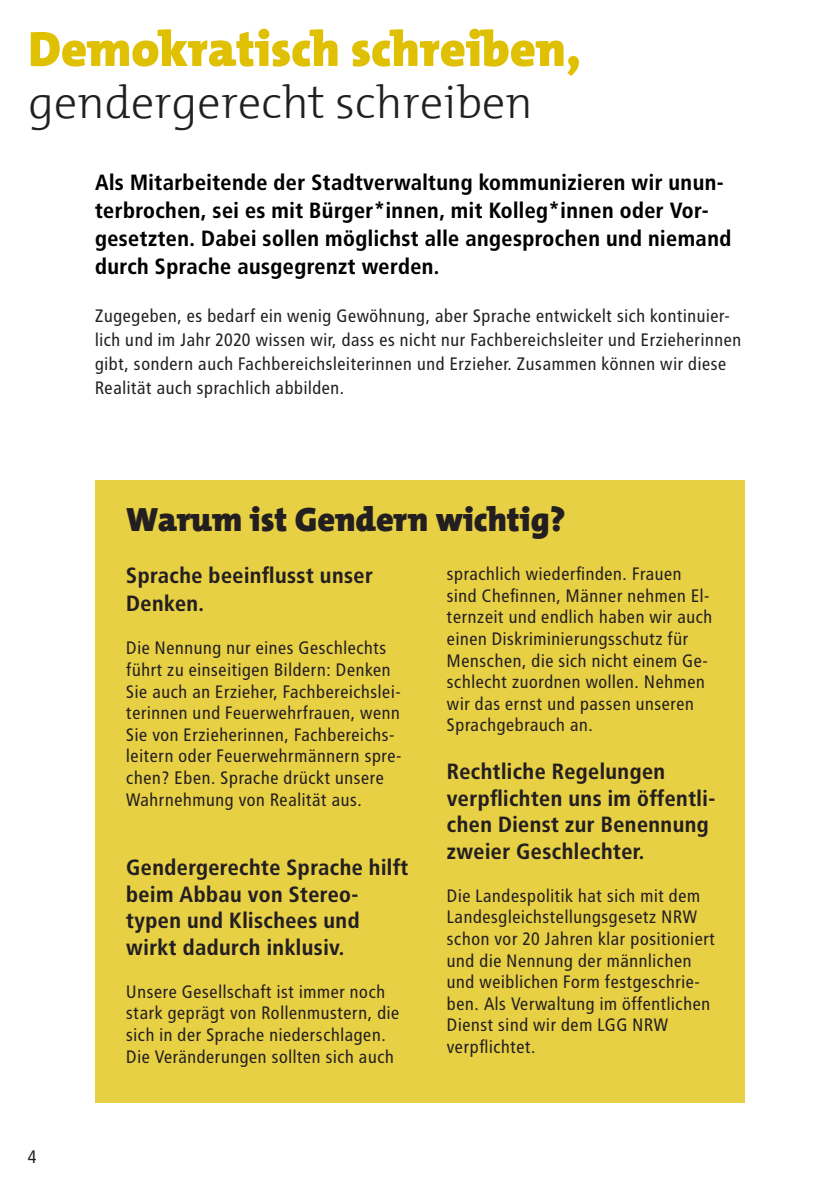
<style>
.page{position:relative;width:840px;height:1191px;background:#fff}
.page>*{position:absolute;margin:0;border:0;box-sizing:border-box;transform-origin:0 0}
.Headline_gelb{font:900 50px "The Mix Os F";color:#e0c003}
.Headline-schwarz{font:300 46px "The Mix Os F";color:#231f20}
.t1{font:900 34px "The Mix Os F";color:#231f20}
.t2{font:700 22px/26.4px "Transit Pro";color:#231f20}
.Zwischentitel_Aufmac{font:700 22px/28px "Transit Pro";color:#000}
.Fließtext{font:18px/21.6px "Transit Pro";color:#231f20}
</style>
<div class="page">
<div style="left:95px;top:480px;width:649px;height:622px;background:#e8d045"></div>
<p class="Headline_gelb" style="left:28px;top:17px;width:553px">Demokratisch schreiben,</p>
<p class="Headline-schwarz" style="left:28px;top:73px;width:506px">gendergerecht schreiben</p>
<p class="Zwischentitel_Aufmac" style="left:95px;top:169px;width:638px">Als Mitarbeitende der Stadtverwaltung kommunizieren wir unun&shy;terbrochen, sei es mit Bürger*innen, mit Kolleg*innen oder Vor&shy;gesetzten. Dabei sollen möglichst alle angesprochen und niemand durch Sprache ausgegrenzt werden.</p>
<p class="Fließtext" style="left:95px;top:304px;width:647px;line-height:24px">Zugegeben, es bedarf ein wenig Gewöhnung, aber Sprache entwickelt sich kontinuier&shy;lich und im Jahr 2020 wissen wir, dass es nicht nur Fachbereichsleiter und Erzieherinnen gibt, sondern auch Fachbereichsleiterinnen und Erzieher. Zusammen können wir diese Realität auch sprachlich abbilden.</p>
<p class="Fließtext" style="left:28px;top:1145px;width:11px">4</p>
<p class="t1" style="left:126px;top:498px;width:440px">Warum ist Gendern wichtig?</p>
<p class="t2" style="left:126px;top:561px;width:248px;line-height:28px">Sprache beeinflusst unser<br>Denken.</p>
<p class="Fließtext" style="left:126px;top:637px;width:277px">Die Nennung nur eines Geschlechts führt zu einseitigen Bildern: Denken Sie auch an Erzieher, Fachbereichslei&shy;terinnen und Feuerwehrfrauen, wenn Sie von Erzieherinnen, Fachbereichs&shy;leitern oder Feuerwehrmännern spre&shy;chen? Eben. Sprache drückt unsere Wahrnehmung von Realität aus.</p>
<p class="Fließtext" style="left:446px;top:563px;width:267px">sprachlich wiederfinden. Frauen sind Chefinnen, Männer nehmen El&shy;ternzeit und endlich haben wir auch einen Diskriminierungsschutz für<br>Menschen, die sich nicht einem Ge&shy;schlecht zuordnen wollen. Nehmen wir das ernst und passen unseren<br>Sprachgebrauch an.</p>
<p class="t2" style="left:446px;top:758px;width:270px">Rechtliche Regelungen verpflichten uns im öffentli&shy;chen Dienst zur Benennung zweier Geschlechter.</p>
<p class="Fließtext" style="left:446px;top:884px;width:270px">Die Landespolitik hat sich mit dem<br>Landesgleichstellungsgesetz NRW schon vor 20 Jahren klar positioniert und die Nennung der männlichen und weiblichen Form festgeschrie&shy;ben. Als Verwaltung im öffentlichen<br>Dienst sind wir dem LGG NRW verpflichtet.</p>
<p class="t2" style="left:126px;top:854px;width:284px">Gendergerechte Sprache hilft beim Abbau von Stereo-</p>
<p class="t2" style="left:126px;top:907px;width:235px">typen und Klischees und wirkt dadurch inklusiv.</p>
<p class="Fließtext" style="left:126px;top:980px;width:275px">Unsere Gesellschaft ist immer noch stark geprägt von Rollenmustern, die sich in der Sprache niederschlagen.<br>Die Veränderungen sollten sich auch</p>
</div>
